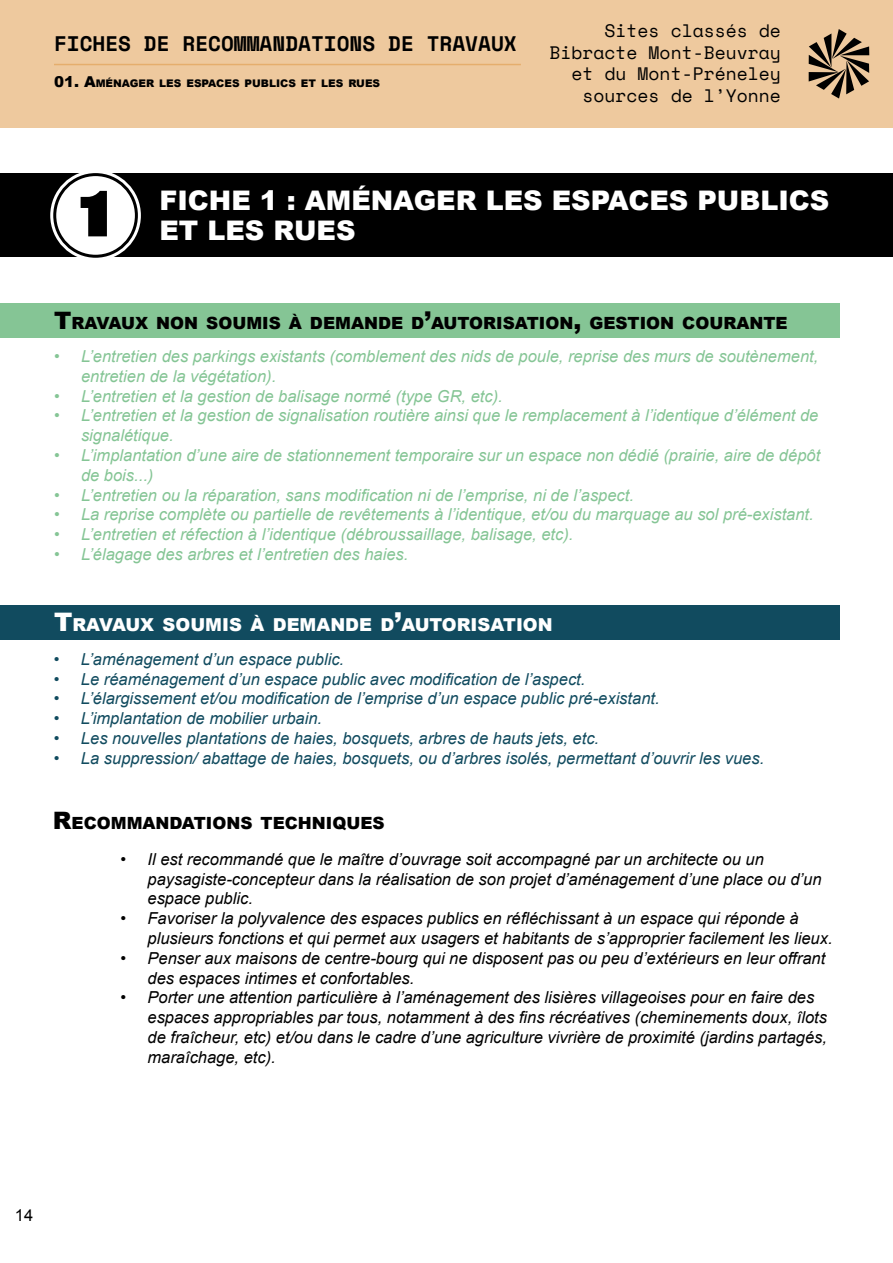
<style>
.page{position:relative;width:893px;height:1263px;background:#fff}
.page>*{position:absolute;margin:0;border:0;box-sizing:border-box;transform-origin:0 0}
.t1{font:61.5px "Leviathan HTF Black";color:#000}
.t2{font:900 27px "Arial";color:#fff}
.t3{font:700 21px "Space Mono";color:#000}
.t4{font:18px/21.6px "Space Mono";color:#000;text-align:right}
.t5{font:900 17.85px "Arial";color:#fff}
.t6{font:900 16.8px "Arial";color:#000}
.t7{font:italic 16.5px/19.8px "Arial";color:#000}
.t8{font:italic 16.5px/19.8px "Arial";color:#85c595}
.t9{font:italic 16.5px "Arial";color:#114b5f}
.t10{font:16.5px "Arial";color:#000}
.t11{font:900 10.5px "Arial";color:#000}
.s1{font-size:15px}
.s2{font-size:24px}
.s3{font-size:25.5px}
</style>
<div class="page">
<div style="left:0;top:0;width:893px;height:128px;background:#eec99e"></div>
<hr style="left:54px;top:64px;width:467px;height:1px;background:#dd933d">
<svg style="left:809px;top:29px;width:60px;height:70px"></svg>
<div style="left:0;top:173px;width:893px;height:83px;background:#000"></div>
<div style="left:50px;top:170px;width:91px;height:91px;border:9px solid #fff;border-radius:50%"></div>
<div style="left:55px;top:175px;width:81px;height:81px;background:#fff;border-radius:50%"></div>
<div style="left:53px;top:173px;width:85px;height:85px;border:3px solid #000;border-radius:50%"></div>
<div style="left:0;top:303px;width:839px;height:34px;background:#85c595"></div>
<div style="left:0;top:605px;width:839px;height:34px;background:#114b5f"></div>
<p class="t3" style="left:54px;top:27px;width:464px">FICHES DE RECOMMANDATIONS DE TRAVAUX</p>
<p class="t4" style="left:549px;top:19px;width:233px">Sites classés de<br>Bibracte Mont-Beuvray et du Mont-Préneley sources de l’Yonne</p>
<p class="t11" style="left:54px;top:76px;width:94px"><span class="s1">01. A</span>MÉNAGER</p>
<p class="t11" style="left:159px;top:76px;width:16px">LES</p>
<p class="t11" style="left:186px;top:76px;width:9px">ESPACES</p>
<p class="t11" style="left:245px;top:76px;width:45px">PUBLICS</p>
<p class="t11" style="left:301px;top:76px;width:36px">ET LES</p>
<p class="t11" style="left:348px;top:76px;width:25px">RUES</p>
<h1 class="t1" style="left:79px;top:174px;width:34px">1</h1>
<h2 class="t2" style="left:159px;top:181px;width:671px">FICHE 1 : AMÉNAGER LES ESPACES PUBLICS</h2>
<h2 class="t2" style="left:159px;top:211px;width:198px">ET LES RUES</h2>
<p class="t6" style="left:54px;top:311px;width:284px"><span class="s2">T</span>RAVAUX NON SOUMIS À DEMAN</p>
<p class="t6" style="left:378px;top:311px;width:138px">DE D<span class="s2">’</span>AUTORISAT</p>
<p class="t6" style="left:539px;top:311px;width:78px">ION<span class="s2">,</span> GEST</p>
<p class="t6" style="left:640px;top:311px;width:98px">ION COURANTE</p>
<p class="t8" style="left:81px;top:347px;width:739px;text-indent:-27px">• L’entretien des parkings existants (comblement des nids de poule, reprise des murs de soutènement, entretien de la végétation).</p>
<p class="t8" style="left:54px;top:386px;width:450px">• L’entretien et la gestion de balisage normé (type GR, etc).</p>
<p class="t8" style="left:81px;top:406px;width:739px;text-indent:-27px">• L’entretien et la gestion de signalisation routière ainsi que le remplacement à l’identique d’élément de signalétique.</p>
<p class="t8" style="left:81px;top:446px;width:741px;text-indent:-27px">• L’implantation d’une aire de stationnement temporaire sur un espace non dédié (prairie, aire de dépôt de bois...)</p>
<p class="t8" style="left:54px;top:485px;width:581px">• L’entretien ou la réparation, sans modification ni de l’emprise, ni de l’aspect.</p>
<p class="t8" style="left:54px;top:505px;width:761px">• La reprise complète ou partielle de revêtements à l’identique, et/ou du marquage au sol pré-existant.</p>
<p class="t8" style="left:54px;top:525px;width:521px">• L’entretien et réfection à l’identique (débroussaillage, balisage, etc).</p>
<p class="t8" style="left:54px;top:545px;width:356px">• L’élagage des arbres et l’entretien des haies.</p>
<p class="t5" style="left:54px;top:612px;width:248px"><span class="s3">T</span>RAVAUX SOUMIS À DEMAN</p>
<p class="t5" style="left:345px;top:612px;width:146px">DE D<span class="s3">’</span>AUTORISAT</p>
<p class="t5" style="left:516px;top:612px;width:36px">ION</p>
<p class="t9" style="left:54px;top:648px;width:292px">• L’aménagement d’un espace public.</p>
<p class="t9" style="left:54px;top:668px;width:533px">• Le réaménagement d’un espace public avec modification de l’aspect.</p>
<p class="t9" style="left:54px;top:688px;width:607px">• L’élargissement et/ou modification de l’emprise d’un espace public pré-existant.</p>
<p class="t9" style="left:54px;top:708px;width:270px">• L’implantation de mobilier urbain.</p>
<p class="t9" style="left:54px;top:727px;width:547px">• Les nouvelles plantations de haies, bosquets, arbres de hauts jets, etc.</p>
<p class="t9" style="left:54px;top:747px;width:712px">• La suppression/ abattage de haies, bosquets, ou d’arbres isolés, permettant d’ouvrir les vues.</p>
<p class="t6" style="left:53px;top:811px;width:73px"><span class="s2">R</span>ECOMMAN</p>
<p class="t6" style="left:170px;top:811px;width:71px">DATIONS</p>
<p class="t6" style="left:261px;top:811px;width:14px">TEC</p>
<p class="t6" style="left:298px;top:811px;width:75px">HNIQUES</p>
<p class="t7" style="left:148px;top:849px;width:676px;text-indent:-27px">• Il est recommandé que le maître d’ouvrage soit accompagné par un architecte ou un paysagiste-concepteur dans la réalisation de son projet d’aménagement d’une place ou d’un espace public.</p>
<p class="t7" style="left:148px;top:909px;width:687px;text-indent:-27px">• Favoriser la polyvalence des espaces publics en réfléchissant à un espace qui réponde à plusieurs fonctions et qui permet aux usagers et habitants de s’approprier facilement les lieux.</p>
<p class="t7" style="left:148px;top:948px;width:679px;text-indent:-27px">• Penser aux maisons de centre-bourg qui ne disposent pas ou peu d’extérieurs en leur offrant des espaces intimes et confortables.</p>
<p class="t7" style="left:148px;top:988px;width:681px;text-indent:-27px">• Porter une attention particulière à l’aménagement des lisières villageoises pour en faire des espaces appropriables par tous, notamment à des fins récréatives (cheminements doux, îlots de fraîcheur, etc) et/ou dans le cadre d’une agriculture vivrière de proximité (jardins partagés, maraîchage, etc).</p>
<p class="t10" style="left:15px;top:1204px;width:20px">14</p>
</div>
